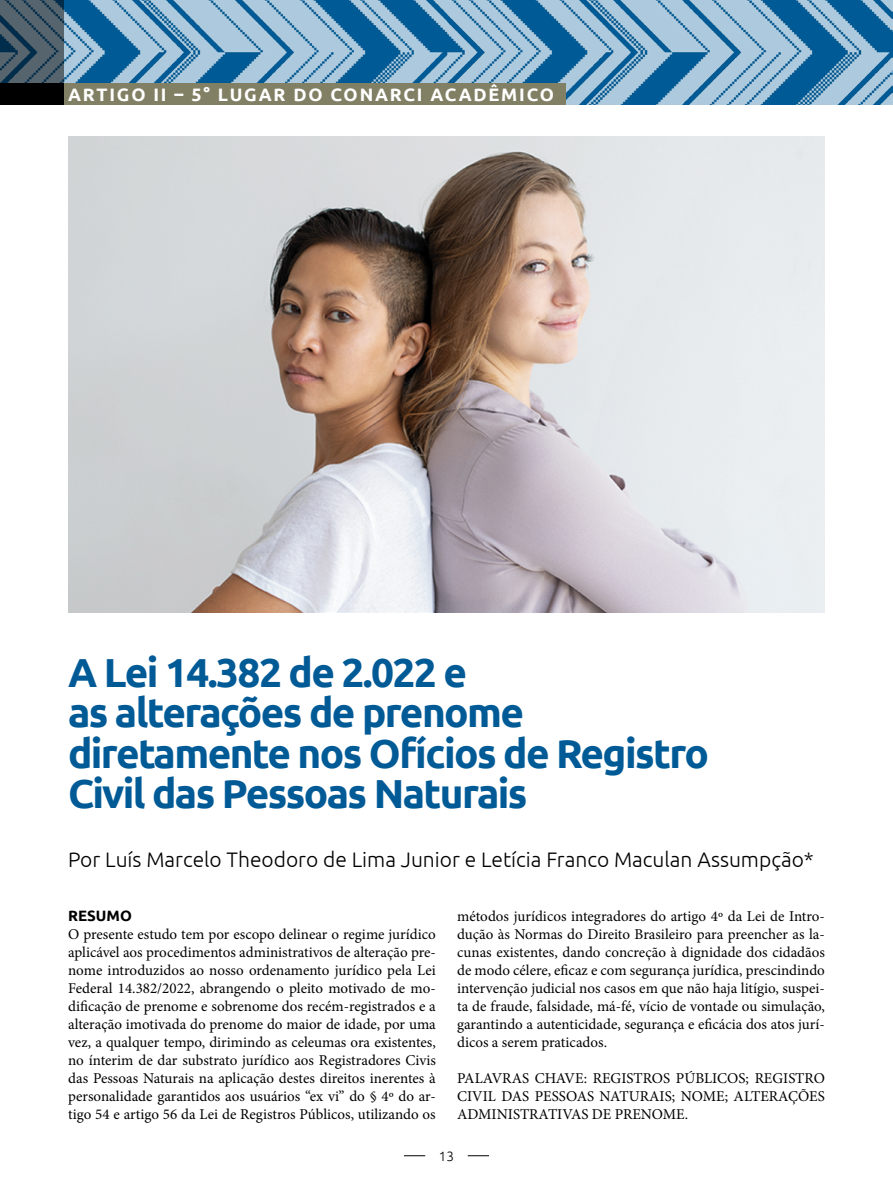
<style>
.page{position:relative;width:893px;height:1191px;background:#fff}
.page>*{position:absolute;margin:0;border:0;box-sizing:border-box;transform-origin:0 0}
.t1{font:700 40.5px/40.5px "Ubuntu";letter-spacing:-.04em;color:#005a96}
.t2{font:300 21px "Ubuntu";color:#000}
.t3{font:700 18px "Ubuntu";letter-spacing:.1em;color:#fff}
.t4{font:15px/18px "Minion Pro";color:#000;text-align:justify}
.t5{font:700 15px "Ubuntu";color:#000}
.t6{font:300 13.5px "Ubuntu";color:#000}
</style>
<div class="page">
<svg style="left:404px;top:1155px;width:21px;height:1px"></svg>
<svg style="left:468px;top:1155px;width:21px;height:1px"></svg>
<img style="left:64px;top:0;width:829px;height:104px">
<svg style="left:0;top:0;width:64px;height:83px;background:#435866"></svg>
<div style="left:0;top:83px;width:566px;height:21px;background:#828064"></div>
<div style="left:0;top:83px;width:64px;height:21px;background:#000"></div>
<img style="left:68px;top:136px;width:757px;height:477px">
<p class="t3" style="left:68px;top:83px;width:487px">ARTIGO II – 5° LUGAR DO CONARCI ACADÊMICO</p>
<h1 class="t1" style="left:68px;top:651px;width:643px">A Lei 14.382 de 2.022 e<br>as alterações de prenome diretamente nos Ofícios de Registro<br>Civil das Pessoas Naturais</h1>
<h2 class="t2" style="left:68px;top:847px;width:747px">Por Luís Marcelo Theodoro de Lima Junior e Letícia Franco Maculan Assumpção*</h2>
<p class="t4" style="left:457px;top:907px;width:369px">métodos jurídicos integradores do artigo 4º da Lei de Intro&shy;dução às Normas do Direito Brasileiro para preencher as la&shy;cunas existentes, dando concreção à dignidade dos cidadãos de modo célere, eficaz e com segurança jurídica, prescindindo intervenção judicial nos casos em que não haja litígio, suspei&shy;ta de fraude, falsidade, má-fé, vício de vontade ou simulação, garantindo a autenticidade, segurança e eficácia dos atos jurí&shy;dicos a serem praticados.</p>
<p class="t4" style="left:457px;top:1069px;width:369px">PALAVRAS CHAVE: REGISTROS PÚBLICOS; REGISTRO CIVIL DAS PESSOAS NATURAIS; NOME; ALTERAÇÕES ADMINISTRATIVAS DE PRENOME.</p>
<p class="t5" style="left:68px;top:907px;width:65px">RESUMO</p>
<p class="t4" style="left:68px;top:925px;width:369px">O presente estudo tem por escopo delinear o regime jurídico aplicável aos procedimentos administrativos de alteração pre&shy;nome introduzidos ao nosso ordenamento jurídico pela Lei Federal 14.382/2022, abrangendo o pleito motivado de mo&shy;dificação de prenome e sobrenome dos recém-registrados e a alteração imotivada do prenome do maior de idade, por uma vez, a qualquer tempo, dirimindo as celeumas ora existentes, no ínterim de dar substrato jurídico aos Registradores Civis das Pessoas Naturais na aplicação destes direitos inerentes à personalidade garantidos aos usuários “ex vi” do § 4º do ar&shy;tigo 54 e artigo 56 da Lei de Registros Públicos, utilizando os</p>
<p class="t6" style="left:439px;top:1148px;width:17px">13</p>
</div>
